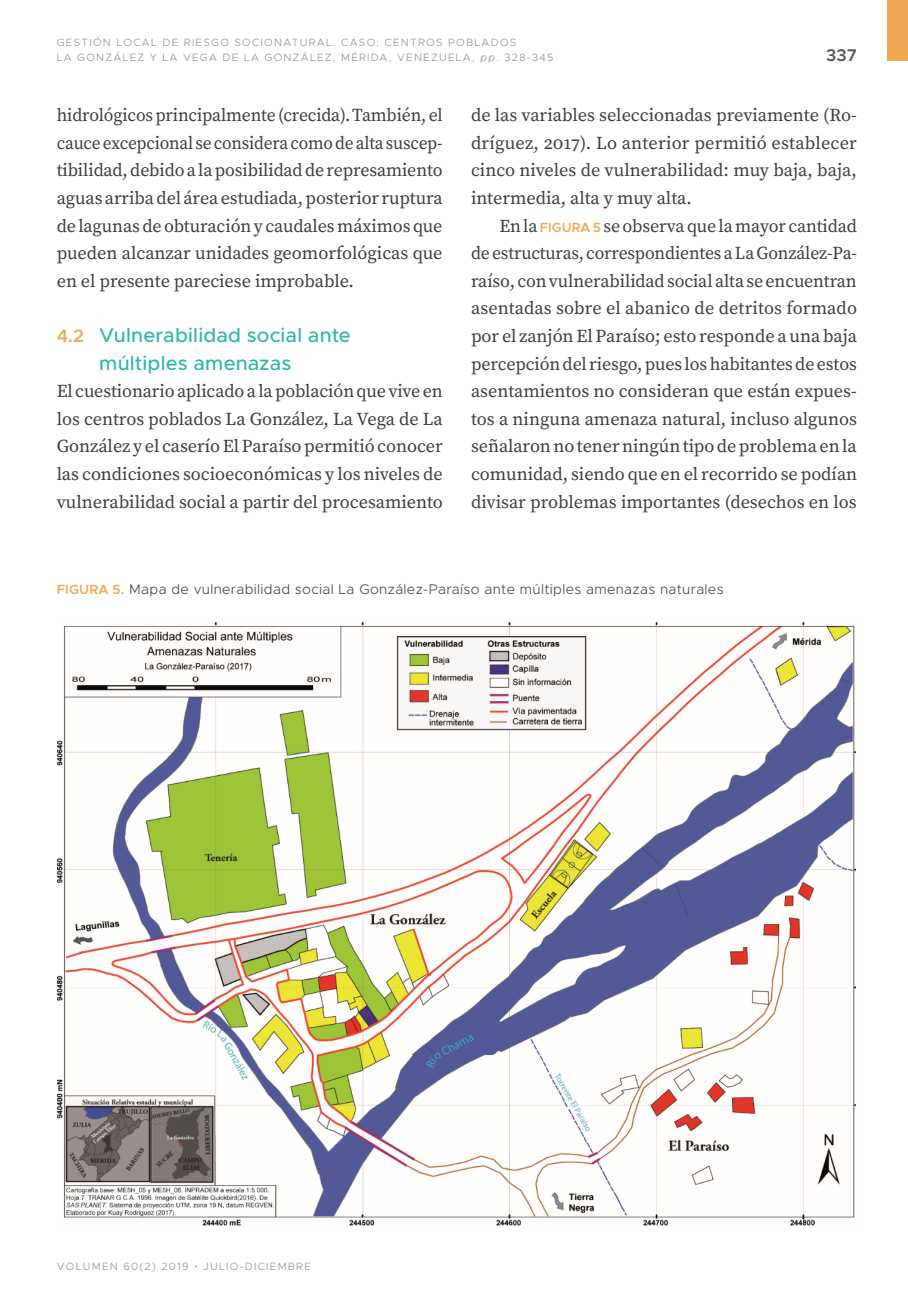
<style>
.page{position:relative;width:908px;height:1304px;background:#fff}
.page>*{position:absolute;margin:0;border:0;box-sizing:border-box;transform-origin:0 0}
.t1{font:500 20px/27.6px "Metropolis";letter-spacing:.01em;color:#2fb6b0}
.t2{font:18.2px/27.6px "Source Serif Pro";color:#3e3e3f;text-align:justify}
.t3{font:600 17px "Metropolis";color:#57585a}
.t4{font:300 14px "Metropolis";letter-spacing:.025em;color:#474841}
.t5{font:300 10.6px/14.6px "Metropolis";letter-spacing:.12em;color:#929086}
.s1{font-style:italic}
.s2{font-weight:600;font-size:18px;color:#efa954}
.s3{font-family:"Metropolis";font-weight:600;font-size:13.4px;color:#efa954}
.s4{font-weight:600;font-size:13.4px;color:#efa954}
.s5{font-family:"Source Serif Pro"}
</style>
<div class="page">
<div style="left:886px;top:0;width:21px;height:61px;background:#efa954"></div>
<img style="left:57px;top:622px;width:799px;height:603px">
<p class="t5" style="left:57px;top:35px;width:498px">GESTIÓN LOCAL DE RIESGO SOCIONATURAL. CASO: CENTROS POBLADOS<br>LA GONZÁLEZ Y LA VEGA DE LA GONZÁLEZ, MÉRIDA, VENEZUELA, <span class="s1">pp</span>. 328-345</p>
<p class="t3" style="left:825px;top:44px;width:32px">337</p>
<p class="t2" style="left:57px;top:102px;width:387px">hidrológicos principalmente (crecida). También, el cauce excepcional se considera como de alta suscep&shy;tibilidad, debido a la posibilidad de represamiento aguas arriba del área estudiada, posterior ruptura de lagunas de obturación y caudales máximos que pueden alcanzar unidades geomorfológicas que en el presente pareciese improbable.</p>
<p class="t1" style="left:99px;top:321px;width:253px;text-indent:-43px"><span class="s2">4.2</span> Vulnerabilidad social ante múltiples amenazas</p>
<p class="t2" style="left:57px;top:378px;width:387px">El cuestionario aplicado a la población que vive en los centros poblados La González, La Vega de La González y el caserío El Paraíso permitió conocer las condiciones socioeconómicas y los niveles de vulnerabilidad social a partir del procesamiento</p>
<p class="t2" style="left:471px;top:102px;width:387px">de las variables seleccionadas previamente (Ro&shy;dríguez, 2017). Lo anterior permitió establecer cinco niveles de vulnerabilidad: muy baja, baja, intermedia, alta y muy alta.</p>
<p class="t2" style="left:471px;top:212px;width:387px;text-indent:28px">En la <span class="s3">FIGURA 5</span> se observa que la mayor cantidad de estructuras, correspondientes a La González-Pa&shy;raíso, con vulnerabilidad social alta se encuentran asentadas sobre el abanico de detritos formado por el zanjón El Paraíso; esto responde a una baja percepción del riesgo, pues los habitantes de estos asentamientos no consideran que están expues&shy;tos a ninguna amenaza natural, incluso algunos señalaron no tener ningún tipo de problema en la comunidad, siendo que en el recorrido se podían divisar problemas importantes (desechos en los</p>
<p class="t4" style="left:57px;top:581px;width:668px"><span class="s4">FIGURA 5.</span> Mapa de vulnerabilidad social La González-Paraíso ante múltiples amenazas naturales</p>
<p class="t5" style="left:57px;top:1259px;width:255px">VOLUMEN 60(2) 2019 <span class="s5">•</span> JULIO-DICIEMBRE</p>
</div>
